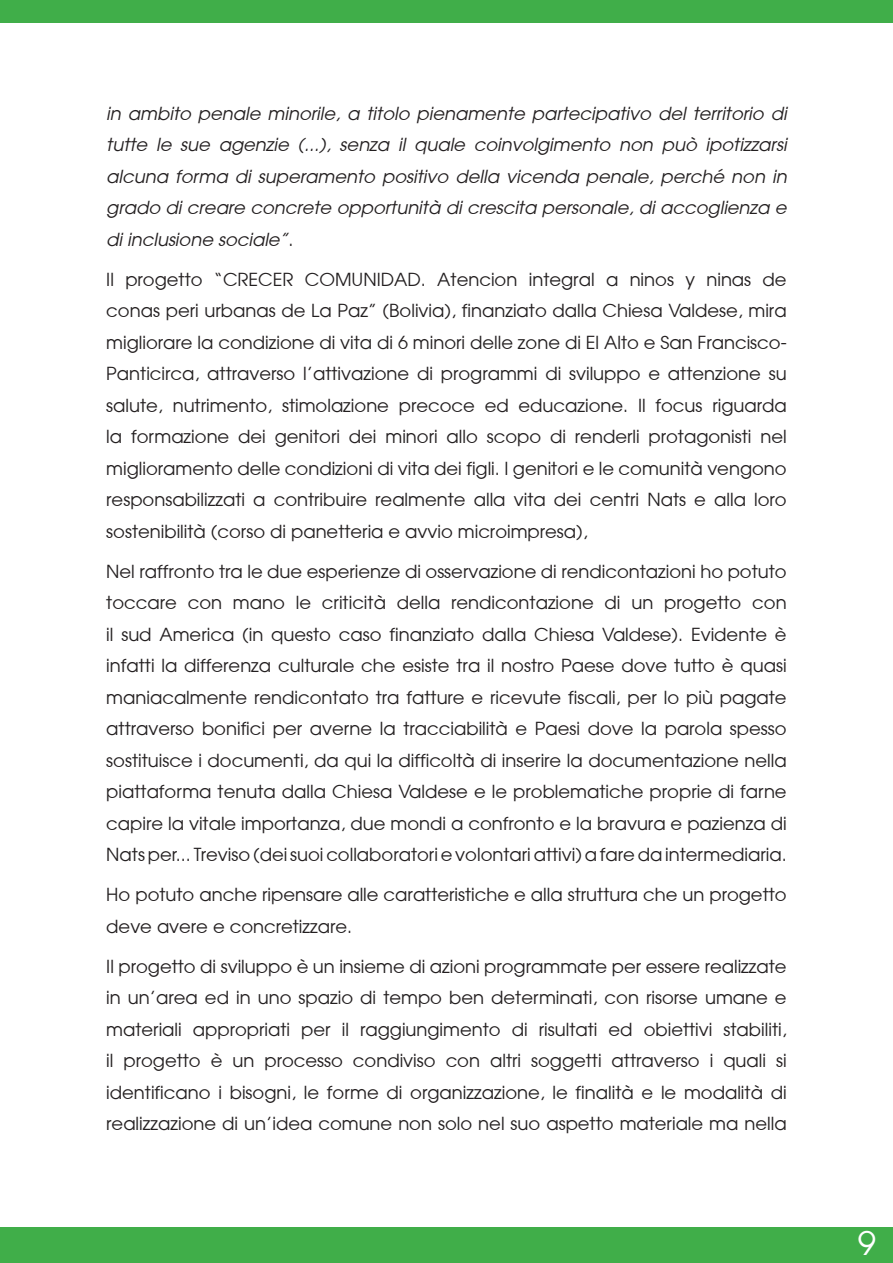
<style>
.page{position:relative;width:893px;height:1263px;background:#fff}
.page>*{position:absolute;margin:0;border:0;box-sizing:border-box;transform-origin:0 0}
.t1{font:33px "Avant Garde";color:#fff}
.t2{font:18px/31.5px "Avant Garde";color:#231f20;text-align:justify}
.t3{font:italic 18px/31.5px "Avant Garde";color:#231f20;text-align:justify}
.s1{font-style:normal}
</style>
<div class="page">
<div style="left:0;top:0;width:893px;height:23px;background:#40ae49"></div>
<div style="left:0;top:1227px;width:893px;height:36px;background:#40ae49"></div>
<p class="t3" style="left:106px;top:97px;width:682px">in ambito penale minorile, a titolo pienamente partecipativo del territorio di tutte le sue agenzie (...), senza il quale coinvolgimento non può ipotizzarsi alcuna forma di superamento positivo della vicenda penale, perché non in grado di creare concrete opportunità di crescita personale, di accoglienza e di inclusione sociale”<span class="s1">.</span></p>
<p class="t2" style="left:106px;top:263px;width:682px">Il progetto “CRECER COMUNIDAD. Atencion integral a ninos y ninas de conas peri urbanas de La Paz” (Bolivia), finanziato dalla Chiesa Valdese, mira migliorare la condizione di vita di 6 minori delle zone di El Alto e San Francisco-Panticirca, attraverso l’attivazione di programmi di sviluppo e attenzione su salute, nutrimento, stimolazione precoce ed educazione. Il focus riguarda la formazione dei genitori dei minori allo scopo di renderli protagonisti nel miglioramento delle condizioni di vita dei figli. I genitori e le comunità vengono responsabilizzati a contribuire realmente alla vita dei centri Nats e alla loro sostenibilità (corso di panetteria e avvio microimpresa),</p>
<p class="t2" style="left:106px;top:555px;width:682px">Nel raffronto tra le due esperienze di osservazione di rendicontazioni ho potuto toccare con mano le criticità della rendicontazione di un progetto con il sud America (in questo caso finanziato dalla Chiesa Valdese). Evidente è infatti la differenza culturale che esiste tra il nostro Paese dove tutto è quasi maniacalmente rendicontato tra fatture e ricevute fiscali, per lo più pagate attraverso bonifici per averne la tracciabilità e Paesi dove la parola spesso sostituisce i documenti, da qui la difficoltà di inserire la documentazione nella piattaforma tenuta dalla Chiesa Valdese e le problematiche proprie di farne capire la vitale importanza, due mondi a confronto e la bravura e pazienza di Nats per... Treviso (dei suoi collaboratori e volontari attivi) a fare da intermediaria.</p>
<p class="t2" style="left:106px;top:879px;width:682px">Ho potuto anche ripensare alle caratteristiche e alla struttura che un progetto deve avere e concretizzare.</p>
<p class="t2" style="left:106px;top:950px;width:682px">Il progetto di sviluppo è un insieme di azioni programmate per essere realizzate in un’area ed in uno spazio di tempo ben determinati, con risorse umane e materiali appropriati per il raggiungimento di risultati ed obiettivi stabiliti, il progetto è un processo condiviso con altri soggetti attraverso i quali si identificano i bisogni, le forme di organizzazione, le finalità e le modalità di realizzazione di un’idea comune non solo nel suo aspetto materiale ma nella</p>
<h1 class="t1" style="left:858px;top:1222px;width:20px">9</h1>
</div>
